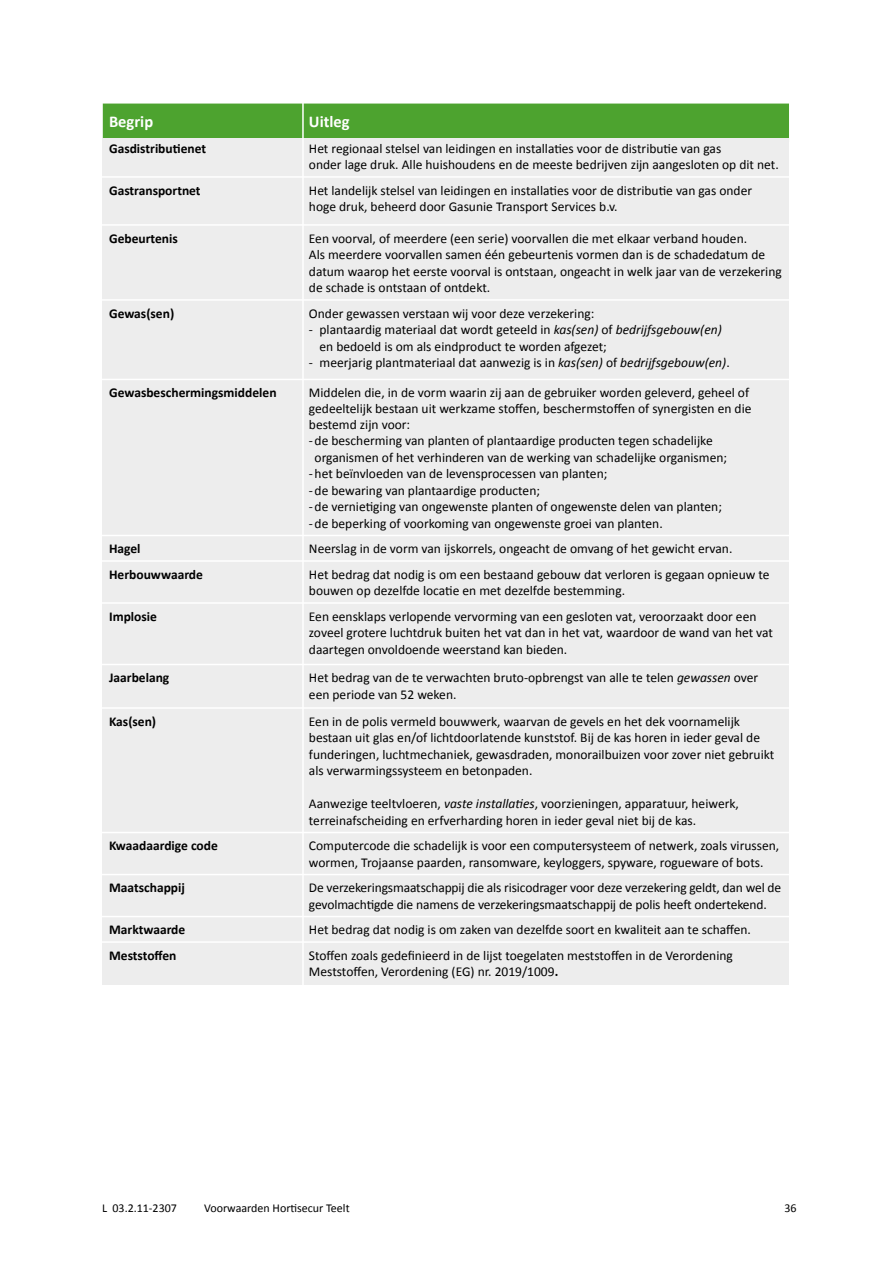
<style>
.page{position:relative;width:893px;height:1263px;background:#fff}
.page>*{position:absolute;margin:0;border:0;box-sizing:border-box;transform-origin:0 0}
.t1{font:700 16.5px "Calibri";color:#fff}
.t2{font:13.5px/16.5px "Calibri";color:#000}
.t3{font:700 13.5px "Calibri";color:#000}
.t4{font:12px "Calibri";color:#000}
.s1{font-style:italic}
.s2{font-weight:700}
</style>
<div class="page">
<div style="left:103px;top:104px;width:686px;height:34px;background:#4da32f"></div>
<div style="left:103px;top:138px;width:686px;height:846px;background:#ededed"></div>
<hr style="left:302px;top:87px;width:2px;height:1093px;background:#fff">
<hr style="left:101px;top:176px;width:689px;height:2px;background:#fff">
<hr style="left:101px;top:224px;width:689px;height:2px;background:#fff">
<hr style="left:101px;top:299px;width:689px;height:2px;background:#fff">
<hr style="left:101px;top:379px;width:689px;height:1px;background:#fff">
<hr style="left:101px;top:535px;width:689px;height:1px;background:#fff">
<hr style="left:101px;top:560px;width:689px;height:2px;background:#fff">
<hr style="left:101px;top:602px;width:689px;height:2px;background:#fff">
<hr style="left:101px;top:664px;width:689px;height:1px;background:#fff">
<hr style="left:101px;top:707px;width:689px;height:2px;background:#fff">
<hr style="left:101px;top:832px;width:689px;height:1px;background:#fff">
<hr style="left:101px;top:874px;width:689px;height:1px;background:#fff">
<hr style="left:101px;top:916px;width:689px;height:1px;background:#fff">
<hr style="left:101px;top:941px;width:689px;height:2px;background:#fff">
<p class="t1" style="left:109px;top:110px;width:46px">Begrip</p>
<p class="t1" style="left:309px;top:110px;width:42px">Uitleg</p>
<p class="t3" style="left:109px;top:139px;width:99px">Gasdistributienet</p>
<p class="t2" style="left:309px;top:140px;width:471px">Het regionaal stelsel van leidingen en installaties voor de distributie van gas<br>onder lage druk. Alle huishoudens en de meeste bedrijven zijn aangesloten op dit net.</p>
<p class="t3" style="left:109px;top:181px;width:93px">Gastransportnet</p>
<p class="t2" style="left:309px;top:182px;width:445px">Het landelijk stelsel van leidingen en installaties voor de distributie van gas onder hoge druk, beheerd door Gasunie Transport Services b.v.</p>
<p class="t3" style="left:109px;top:229px;width:70px">Gebeurtenis</p>
<p class="t2" style="left:309px;top:230px;width:474px">Een voorval, of meerdere (een serie) voorvallen die met elkaar verband houden.<br>Als meerdere voorvallen samen één gebeurtenis vormen dan is de schadedatum de datum waarop het eerste voorval is ontstaan, ongeacht in welk jaar van de verzekering de schade is ontstaan of ontdekt.</p>
<p class="t3" style="left:109px;top:304px;width:67px">Gewas(sen)</p>
<p class="t2" style="left:309px;top:305px;width:287px">Onder gewassen verstaan wij voor deze verzekering:</p>
<p class="t2" style="left:320px;top:321px;width:404px;text-indent:-11px">- plantaardig materiaal dat wordt geteeld in <span class="s1">kas(sen)</span> of <span class="s1">bedrijfsgebouw(en) </span>en bedoeld is om als eindproduct te worden afgezet;</p>
<p class="t2" style="left:309px;top:354px;width:422px">- meerjarig plantmateriaal dat aanwezig is in <span class="s1">kas(sen)</span> of <span class="s1">bedrijfsgebouw(en)</span>.</p>
<p class="t3" style="left:109px;top:383px;width:169px">Gewasbeschermingsmiddelen</p>
<p class="t2" style="left:309px;top:384px;width:444px;line-height:15.8px">Middelen die, in de vorm waarin zij aan de gebruiker worden geleverd, geheel of gedeeltelijk bestaan uit werkzame stoffen, beschermstoffen of synergisten en die bestemd zijn voor:</p>
<p class="t2" style="left:315px;top:432px;width:414px;text-indent:-6px">- de bescherming van planten of plantaardige producten tegen schadelijke organismen of het verhinderen van de werking van schadelijke organismen;</p>
<p class="t2" style="left:309px;top:465px;width:300px">- het beïnvloeden van de levensprocessen van planten;</p>
<p class="t2" style="left:309px;top:482px;width:233px">- de bewaring van plantaardige producten;</p>
<p class="t2" style="left:309px;top:498px;width:415px">- de vernietiging van ongewenste planten of ongewenste delen van planten;</p>
<p class="t2" style="left:309px;top:515px;width:355px">- de beperking of voorkoming van ongewenste groei van planten.</p>
<p class="t3" style="left:109px;top:539px;width:33px">Hagel</p>
<p class="t2" style="left:309px;top:540px;width:425px">Neerslag in de vorm van ijskorrels, ongeacht de omvang of het gewicht ervan.</p>
<p class="t3" style="left:109px;top:565px;width:95px">Herbouwwaarde</p>
<p class="t2" style="left:309px;top:566px;width:462px">Het bedrag dat nodig is om een bestaand gebouw dat verloren is gegaan opnieuw te bouwen op dezelfde locatie en met dezelfde bestemming.</p>
<p class="t3" style="left:109px;top:607px;width:49px">Implosie</p>
<p class="t2" style="left:309px;top:608px;width:466px">Een eensklaps verlopende vervorming van een gesloten vat, veroorzaakt door een zoveel grotere luchtdruk buiten het vat dan in het vat, waardoor de wand van het vat daartegen onvoldoende weerstand kan bieden.</p>
<p class="t3" style="left:109px;top:668px;width:62px">Jaarbelang</p>
<p class="t2" style="left:309px;top:669px;width:451px">Het bedrag van de te verwachten bruto-opbrengst van alle te telen <span class="s1">gewassen</span> over een periode van 52 weken.</p>
<p class="t3" style="left:109px;top:712px;width:49px">Kas(sen)</p>
<p class="t2" style="left:309px;top:713px;width:467px">Een in de polis vermeld bouwwerk, waarvan de gevels en het dek voornamelijk bestaan uit glas en/of lichtdoorlatende kunststof. Bij de kas horen in ieder geval de funderingen, luchtmechaniek, gewasdraden, monorailbuizen voor zover niet gebruikt als verwarmingssysteem en betonpaden.</p>
<p class="t2" style="left:309px;top:795px;width:431px">Aanwezige teeltvloeren, <span class="s1">vaste installaties</span>, voorzieningen, apparatuur, heiwerk, terreinafscheiding en erfverharding horen in ieder geval niet bij de kas.</p>
<p class="t3" style="left:109px;top:836px;width:110px">Kwaadaardige code</p>
<p class="t2" style="left:309px;top:837px;width:472px">Computercode die schadelijk is voor een computersysteem of netwerk, zoals virussen, wormen, Trojaanse paarden, ransomware, keyloggers, spyware, rogueware of bots.</p>
<p class="t3" style="left:109px;top:878px;width:77px">Maatschappij</p>
<p class="t2" style="left:309px;top:879px;width:474px">De verzekeringsmaatschappij die als risicodrager voor deze verzekering geldt, dan wel de gevolmachtigde die namens de verzekeringsmaatschappij de polis heeft ondertekend.</p>
<p class="t3" style="left:109px;top:920px;width:78px">Marktwaarde</p>
<p class="t2" style="left:309px;top:921px;width:444px">Het bedrag dat nodig is om zaken van dezelfde soort en kwaliteit aan te schaffen.</p>
<p class="t3" style="left:109px;top:946px;width:69px">Meststoffen</p>
<p class="t2" style="left:309px;top:947px;width:425px">Stoffen zoals gedefinieerd in de lijst toegelaten meststoffen in de Verordening<br>Meststoffen, Verordening (EG) nr. 2019/1009<span class="s2">.</span></p>
<p class="t4" style="left:102px;top:1199px;width:76px">L 03.2.11-2307</p>
<p class="t4" style="left:204px;top:1199px;width:147px">Voorwaarden Hortisecur Teelt</p>
<p class="t4" style="left:784px;top:1199px;width:14px">36</p>
<p class="t4" style="left:137px;top:1199px;width:42px">23 11</p>
<p class="t4" style="left:784px;top:1199px;width:14px">28</p>
</div>
